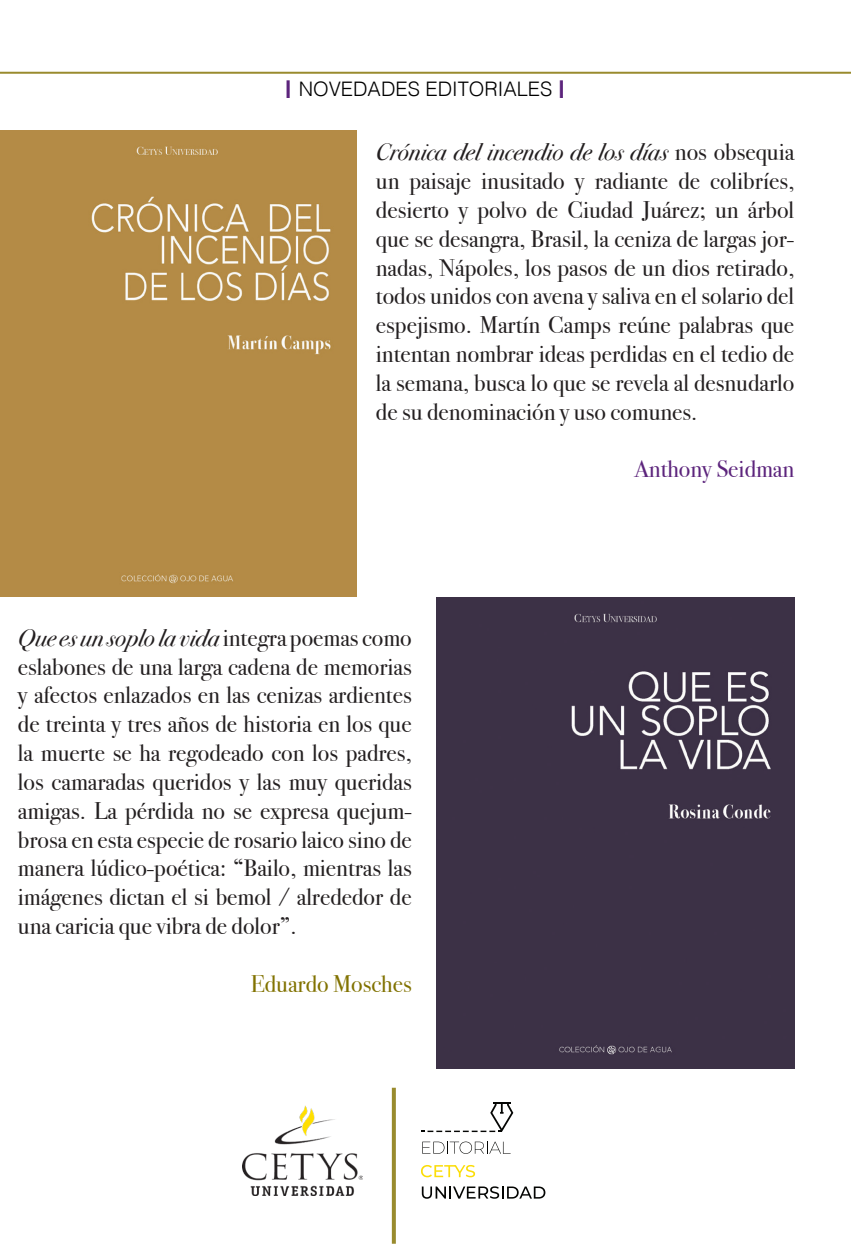
<style>
.page{position:relative;width:851px;height:1248px;background:#fff}
.page>*{position:absolute;margin:0;border:0;box-sizing:border-box;transform-origin:0 0}
.Poemas{font:24px/28.8px "Bodoni Svty Two ITCTT";color:#231f20;text-align:justify}
.Poemas-2{font:24px "Bodoni Svty Two ITCTT";color:#5c247c}
.Poemas-3{font:24px "Bodoni Svty Two ITCTT";color:#817200}
.t1{font:300 20px "Helvetica";color:#000}
.s1{font-weight:700;font-size:24px;color:#5c247c}
.s2{font-style:italic}
</style>
<div class="page">
<div style="left:0;top:131px;width:357px;height:465px;background:#b48b46"></div>
<div style="left:436px;top:597px;width:358px;height:471px;background:#3c3146"></div>
<hr style="left:0;top:72px;width:850px;height:2px;background:#998b2e">
<img style="left:243px;top:1105px;width:119px;height:89px">
<svg style="left:392px;top:1087px;width:4px;height:156px"></svg>
<svg style="left:422px;top:1141px;width:82px;height:12px"></svg>
<svg style="left:421px;top:1165px;width:54px;height:12px"></svg>
<svg style="left:422px;top:1186px;width:123px;height:12px"></svg>
<svg style="left:421px;top:1102px;width:92px;height:29px"></svg>
<p class="t1" style="left:285px;top:72px;width:282px"><span class="s1">|</span> NOVEDADES EDITORIALES <span class="s1">|</span></p>
<p class="Poemas" style="left:376px;top:135px;width:420px"><span class="s2">Crónica del incendio de los días</span> nos obsequia un paisaje inusitado y radiante de colibríes, desierto y polvo de Ciudad Juárez; un árbol que se desangra, Brasil, la ceniza de largas jor&shy;nadas, Nápoles, los pasos de un dios retirado, todos unidos con avena y saliva en el solario del espejismo. Martín Camps reúne palabras que intentan nombrar ideas perdidas en el tedio de la semana, busca lo que se revela al desnudarlo de su denominación y uso comunes.</p>
<p class="Poemas-2" style="left:634px;top:449px;width:161px">Anthony Seidman</p>
<p class="Poemas" style="left:18px;top:620px;width:395px"><span class="s2">Que es un soplo la vida</span> integra poemas como eslabones de una larga cadena de memorias y afectos enlazados en las cenizas ardientes de treinta y tres años de historia en los que la muerte se ha regodeado con los padres, los camaradas queridos y las muy queridas amigas. La pérdida no se expresa quejum&shy;brosa en esta especie de rosario laico sino de manera lúdico-poética: “Bailo, mientras las imágenes dictan el si bemol / alrededor de una caricia que vibra de dolor”.</p>
<p class="Poemas-3" style="left:251px;top:963px;width:162px">Eduardo Mosches</p>
</div>
